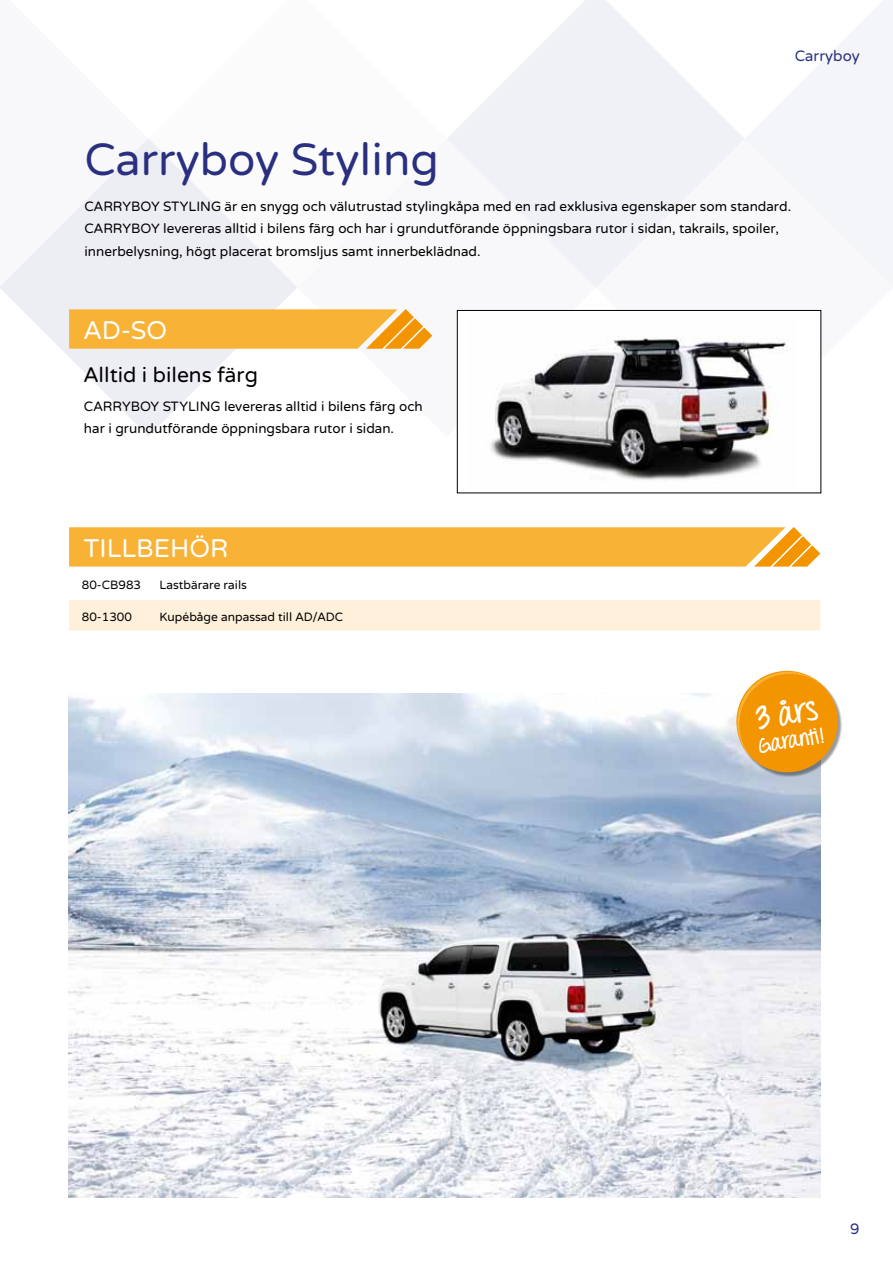
<style>
.page{position:relative;width:893px;height:1263px;background:#fff}
.page>*{position:absolute;margin:0;border:0;box-sizing:border-box;transform-origin:0 0}
.t1{font:45px "Varela Round";color:#2a307f}
.t2{font:700 30.6px "Throw My Hands Upinthe Air";color:#fff}
.t3{font:25.5px "Varela Round";color:#fff}
.t4{font:21px "Varela Round";color:#000}
.t5{font:700 20.85px "Throw My Hands Upinthe Air";color:#fff}
.t6{font:15px "Varela Round";color:#2a307f}
.t7{font:13.5px/22.5px "Varela Round";color:#000}
.t8{font:12px "Varela Round";color:#000}
</style>
<div class="page">
<svg style="left:0;top:139px;width:297px;height:297px"></svg>
<svg style="left:148px;top:139px;width:149px;height:148px;fill:#ededf4"></svg>
<svg style="left:447px;top:0;width:297px;height:287px;fill:#f0f1f6"></svg>
<svg style="left:596px;top:139px;width:226px;height:298px"></svg>
<svg style="left:745px;top:0;width:148px;height:288px"></svg>
<svg style="left:69px;top:309px;width:363px;height:40px;background:#f7b540"></svg>
<div style="left:457px;top:310px;width:364px;height:183px;background:#fff"></div>
<img style="left:490px;top:336px;width:297px;height:144px">
<div style="left:457px;top:310px;width:364px;height:183px;border:1px solid #000"></div>
<img style="left:69px;top:693px;width:751px;height:504px">
<svg style="left:69px;top:527px;width:751px;height:103px"></svg>
<div style="left:737px;top:672px;width:106px;height:105px;background:#000;opacity:.4"></div>
<div style="left:736px;top:671px;width:102px;height:101px;background:#f39500;border-radius:50%"></div>
<svg style="left:737px;top:672px;width:88px;height:87px"></svg>
<p class="t6" style="left:795px;top:47px;width:66px">Carryboy</p>
<h1 class="t1" style="left:84px;top:134px;width:356px">Carryboy Styling</h1>
<p class="t7" style="left:84px;top:195px;width:708px">CARRYBOY STYLING är en snygg och välutrustad stylingkåpa med en rad exklusiva egenskaper som standard.<br>CARRYBOY levereras alltid i bilens färg och har i grundutförande öppningsbara rutor i sidan, takrails, spoiler, innerbelysning, högt placerat bromsljus samt innerbeklädnad.</p>
<h3 class="t3" style="left:84px;top:316px;width:85px">AD-SO</h3>
<h3 class="t4" style="left:84px;top:362px;width:175px">Alltid i bilens färg</h3>
<p class="t7" style="left:84px;top:395px;width:340px">CARRYBOY STYLING levereras alltid i bilens färg och har i grundutförande öppningsbara rutor i sidan.</p>
<h3 class="t3" style="left:84px;top:533px;width:146px">TILLBEHÖR</h3>
<p class="t8" style="left:82px;top:578px;width:61px">80-CB983</p>
<p class="t8" style="left:160px;top:578px;width:89px">Lastbärare rails</p>
<p class="t8" style="left:82px;top:610px;width:52px">80-1300</p>
<p class="t8" style="left:160px;top:610px;width:185px">Kupébåge anpassad till AD/ADC</p>
<h2 class="t2" style="left:753px;top:700px;width:63px;rotate:-9deg">3 års</h2>
<h3 class="t5" style="left:756px;top:732px;width:67px;rotate:-9deg">Garanti!</h3>
<p class="t6" style="left:850px;top:1220px;width:11px">9</p>
</div>
